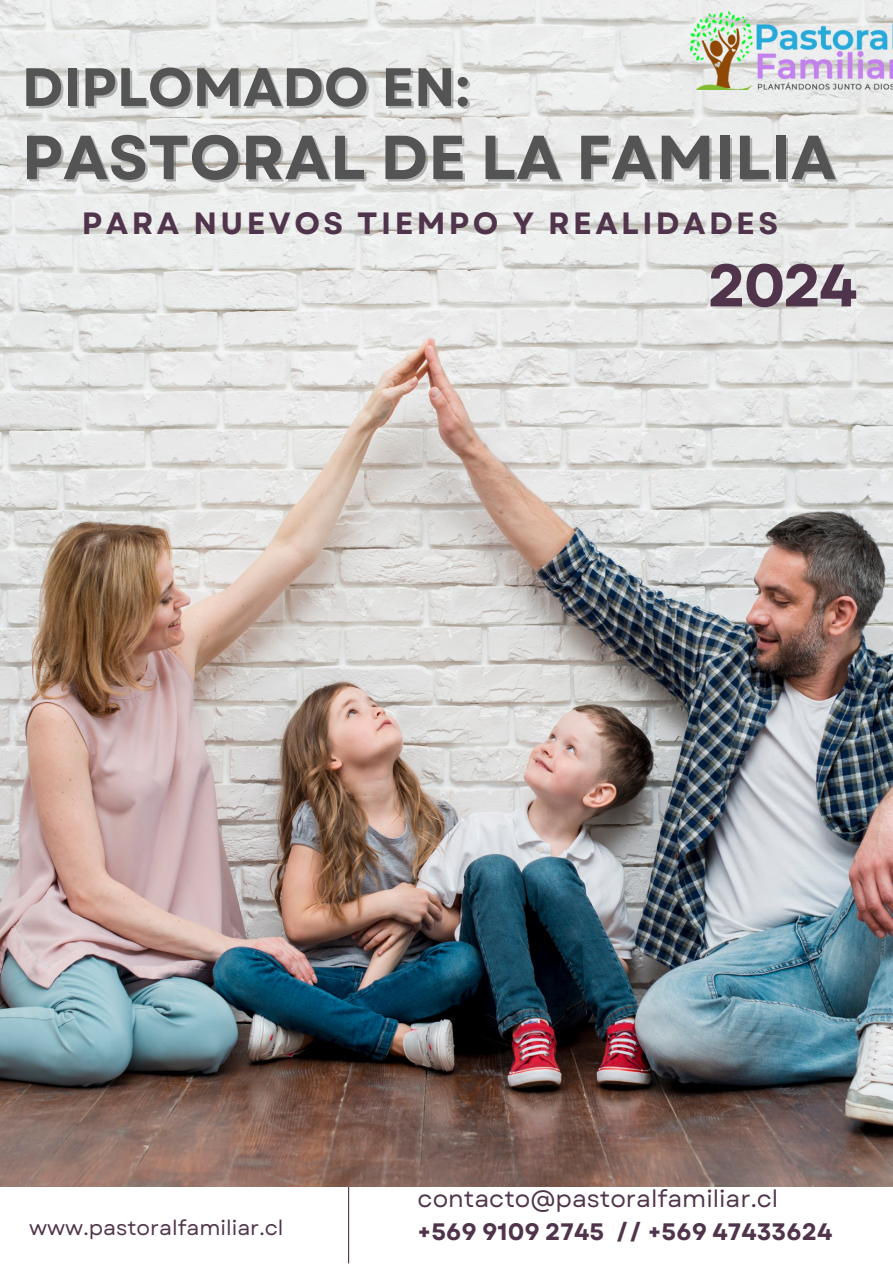
<style>
.page{position:relative;width:893px;height:1264px;background:#fff}
.page>*{position:absolute;margin:0;border:0;box-sizing:border-box;transform-origin:0 0}
.t1{font:700 61.95px "Garet";color:#545454}
.t2{font:700 59.85px "Garet";color:#50344b}
.t3{font:700 53.85px "Garet";color:#545454}
.t4{font:700 30.75px "Garet";letter-spacing:.115em;color:#50344b}
.t5{font:23.85px "Garet";color:#50344b}
.t6{font:700 23.85px "Garet";color:#50344b}
.t7{font:20.85px "Garet";color:#50344b}
</style>
<div class="page">
<hr style="left:348px;top:1171px;width:1px;height:92px;background:#50344b">
<img style="left:0;top:0;width:892px;height:169px">
<img style="left:690px;top:12px;width:202px;height:77px">
<img style="left:0;top:169px;width:892px;height:1017px">
<p class="t3" style="left:22px;top:48px;width:449px">DIPLOMADO EN:</p>
<p class="t1" style="left:22px;top:113px;width:815px">PASTORAL DE LA FAMILIA</p>
<p class="t4" style="left:82px;top:201px;width:697px">PARA NUEVOS TIEMPO Y REALIDADES</p>
<p class="t2" style="left:707px;top:242px;width:152px">2024</p>
<p class="t7" style="left:29px;top:1212px;width:256px">www.pastoralfamiliar.cl</p>
<p class="t5" style="left:417px;top:1181px;width:362px">contacto@pastoralfamiliar.cl</p>
<p class="t6" style="left:417px;top:1214px;width:416px">+569 9109 2745 // +569 47433624</p>
</div>
